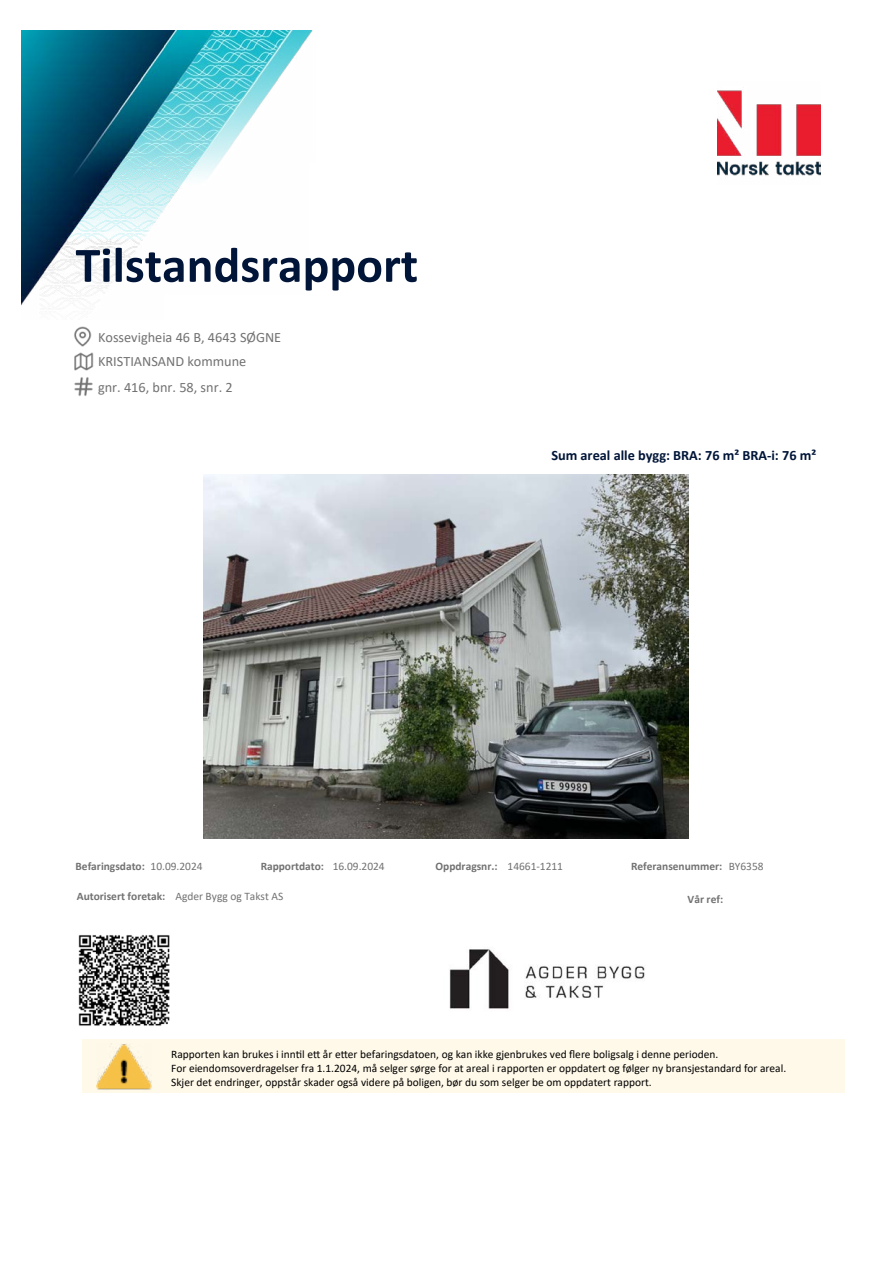
<style>
.page{position:relative;width:893px;height:1263px;background:#fff}
.page>*{position:absolute;margin:0;border:0;box-sizing:border-box;transform-origin:0 0}
.t1{font:700 49.95px "Calibri";color:#011538}
.t2{font:14.25px "Calibri";color:#727272}
.t3{font:700 14.25px "Calibri";color:#011538}
.t4{font:11.4px/14px "Calibri";color:#000}
.t5{font:700 11.4px "Calibri";color:#727272}
.s1{font-weight:400}
</style>
<div class="page">
<img style="left:21px;top:30px;width:292px;height:282px">
<img style="left:74px;top:352px;width:19px;height:18px">
<img style="left:74px;top:377px;width:19px;height:19px">
<img style="left:74px;top:326px;width:18px;height:20px">
<img style="left:718px;top:90px;width:103px;height:86px">
<img style="left:78px;top:935px;width:92px;height:91px">
<img style="left:203px;top:474px;width:486px;height:364px">
<img style="left:449px;top:949px;width:196px;height:60px">
<div style="left:82px;top:1039px;width:763px;height:53px;background:#fff9e9"></div>
<img style="left:96px;top:1043px;width:56px;height:47px">
<h1 class="t1" style="left:76px;top:230px;width:344px">Tilstandsrapport</h1>
<p class="t2" style="left:98px;top:327px;width:185px">Kossevigheia 46 B, 4643 SØGNE</p>
<p class="t2" style="left:98px;top:377px;width:136px">gnr. 416, bnr. 58, snr. 2</p>
<p class="t2" style="left:98px;top:352px;width:150px">KRISTIANSAND kommune</p>
<p class="t3" style="left:551px;top:445px;width:266px">Sum areal alle bygg: BRA: 76 m² BRA-i: 76 m²</p>
<p class="t5" style="left:76px;top:858px;width:129px">Befaringsdato: <span class="s1">10.09.2024</span></p>
<p class="t5" style="left:261px;top:858px;width:126px">Rapportdato: <span class="s1">16.09.2024</span></p>
<p class="t5" style="left:436px;top:858px;width:129px">Oppdragsnr.: <span class="s1">14661-1211</span></p>
<p class="t5" style="left:77px;top:888px;width:208px">Autorisert foretak: <span class="s1">Agder Bygg og Takst AS</span></p>
<p class="t5" style="left:631px;top:858px;width:134px">Referansenummer: <span class="s1">BY6358</span></p>
<p class="t5" style="left:688px;top:891px;width:37px">Vår ref:</p>
<p class="t4" style="left:171px;top:1047px;width:617px">Rapporten kan brukes i inn琀椀l e琀琀 år e琀琀er befaringsdatoen, og kan ikke gjenbrukes ved 昀氀ere boligsalg i denne perioden.<br>For eiendomsoverdragelser fra 1.1.2024, må selger sørge for at areal i rapporten er oppdatert og følger ny bransjestandard for areal.<br>Skjer det endringer, oppstår skader også videre på boligen, bør du som selger be om oppdatert rapport.</p>
</div>
